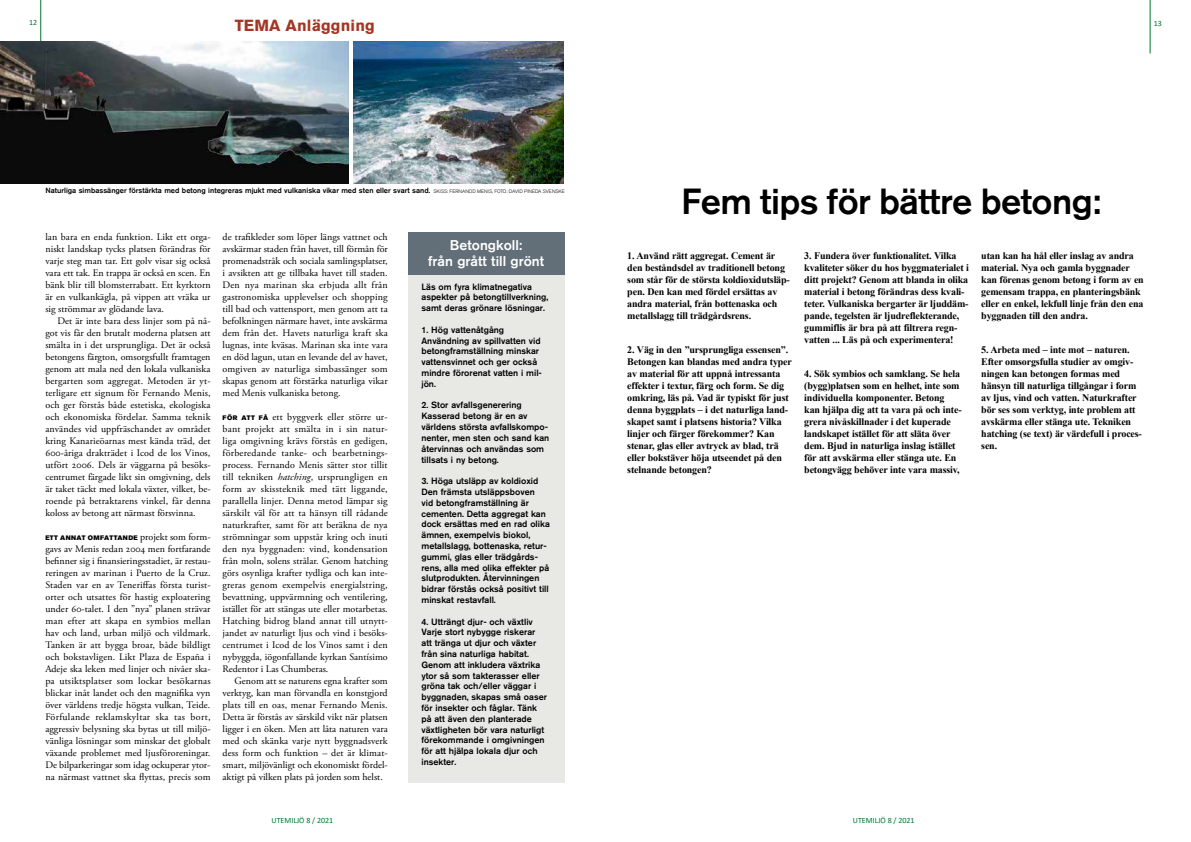
<style>
.page{position:relative;width:1191px;height:842px;background:#fff}
.page>*{position:absolute;margin:0;border:0;box-sizing:border-box;transform-origin:0 0}
.t1{font:500 36px "Akzidenz Grotesk BQ";letter-spacing:-.015em;color:#000}
.t2{font:700 16px "Akzidenz Grotesk BQ";letter-spacing:.01em;color:#a53524}
.t3{font:500 14px/16px "Akzidenz Grotesk BQ";color:#fff;text-align:center}
.t4{font:10px/12px "Adobe Garamond Pro";color:#000;text-align:justify}
.t5{font:700 10px/12px "Times New Roman";letter-spacing:-.015em;color:#000}
.t6{font:500 9px/10.8px "Akzidenz Grotesk BQ";color:#000}
.t7{font:8px "Calibri";color:#007530}
.t8{font:500 7.5px "Akzidenz Grotesk BQ";color:#000}
.t9{font:6.5px "Akzidenz Grotesk BQ Super";letter-spacing:.055em;color:#000}
.s1{font-weight:300;font-size:5px}
.s2{font-family:"Adobe Garamond Pro";font-size:10px}
.s3{font-family:"Akzidenz Grotesk BQ Super";font-size:6.5px}
.s4{font-style:italic}
</style>
<div class="page">
<hr style="left:1149px;top:0;width:1px;height:54px;background:#007530">
<hr style="left:40px;top:0;width:1px;height:52px;background:#007530">
<div style="left:408px;top:275px;width:156px;height:507px;background:#e8e8e4"></div>
<div style="left:408px;top:233px;width:156px;height:42px;background:#636f78"></div>
<img style="left:0;top:41px;width:349px;height:142px">
<img style="left:354px;top:41px;width:210px;height:142px">
<p class="t7" style="left:29px;top:17px;width:9px">12</p>
<p class="t7" style="left:1154px;top:18px;width:9px">13</p>
<h2 class="t2" style="left:235px;top:16px;width:142px">TEMA Anläggning</h2>
<p class="t8" style="left:45px;top:186px;width:521px">Naturliga simbassänger förstärkta med betong integreras mjukt med vulkaniska vikar med sten eller svart sand. <span class="s1">SKISS: FERNANOD MENIS, FOTO: DAVID PINEDA SVENSKE</span></p>
<p class="t4" style="left:45px;top:231px;width:167px">lan bara en enda funktion. Likt ett orga&shy;niskt landskap tycks platsen förändras för varje steg man tar. Ett golv visar sig också vara ett tak. En trappa är också en scen. En bänk blir till blomsterrabatt. Ett kyrktorn är en vulkankägla, på vippen att vräka ur sig strömmar av glödande lava.</p>
<p class="t4" style="left:45px;top:315px;width:167px;text-indent:12px">Det är inte bara dess linjer som på nå&shy;got vis får den brutalt moderna platsen att smälta in i det ursprungliga. Det är också betongens färgton, omsorgsfullt framtagen genom att mala ned den lokala vulkaniska bergarten som aggregat. Metoden är yt&shy;terligare ett signum för Fernando Menis, och ger förstås både estetiska, ekologiska och ekonomiska fördelar. Samma teknik användes vid uppfräschandet av området kring Kanarieöarnas mest kända träd, det 600-åriga drakträdet i Icod de los Vinos, utfört 2006. Dels är väggarna på besöks&shy;centrumet färgade likt sin omgivning, dels är taket täckt med lokala växter, vilket, be&shy;roende på betraktarens vinkel, får denna koloss av betong att närmast försvinna.</p>
<p class="t9" style="left:45px;top:534px;width:167px">ETT ANNAT OMFATTANDE <span class="s2">projekt som form-</span></p>
<p class="t4" style="left:45px;top:543px;width:167px">gavs av Menis redan 2004 men fortfarande befinner sig i finansieringsstadiet, är restau&shy;reringen av marinan i Puerto de la Cruz.<br>Staden var en av Teneriffas första turist&shy;orter och utsattes för hastig exploatering under 60-talet. I den ”nya” planen strävar man efter att skapa en symbios mellan hav och land, urban miljö och vildmark.<br>Tanken är att bygga broar, både bildligt och bokstavligen. Likt Plaza de España i Adeje ska leken med linjer och nivåer ska&shy;pa utsiktsplatser som lockar besökarnas blickar inåt landet och den magnifika vyn över världens tredje högsta vulkan, Teide.<br>Förfulande reklamskyltar ska tas bort, aggressiv belysning ska bytas ut till miljö&shy;vänliga lösningar som minskar det globalt växande problemet med ljusföroreningar.<br>De bilparkeringar som idag ockuperar ytor&shy;na närmast vattnet ska flyttas, precis som</p>
<p class="t4" style="left:222px;top:231px;width:167px">de trafikleder som löper längs vattnet och avskärmar staden från havet, till förmån för promenadstråk och sociala samlingsplatser, i avsikten att ge tillbaka havet till staden.<br>Den nya marinan ska erbjuda allt från gastronomiska upplevelser och shopping till bad och vattensport, men genom att ta befolkningen närmare havet, inte avskärma dem från det. Havets naturliga kraft ska lugnas, inte kväsas. Marinan ska inte vara en död lagun, utan en levande del av havet, omgiven av naturliga simbassänger som skapas genom att förstärka naturliga vikar med Menis vulkaniska betong.</p>
<p class="t4" style="left:222px;top:411px;width:167px"><span class="s3">FÖR ATT FÅ</span> ett byggverk eller större ur&shy;bant projekt att smälta in i sin natur&shy;liga omgivning krävs förstås en gedigen, förberedande tanke- och bearbetnings&shy;process. Fernando Menis sätter stor tillit till tekniken <span class="s4">hatching</span>, ursprungligen en form av skissteknik med tätt liggande, parallella linjer. Denna metod lämpar sig särskilt väl för att ta hänsyn till rådande naturkrafter, samt för att beräkna de nya strömningar som uppstår kring och inuti den nya byggnaden: vind, kondensation från moln, solens strålar. Genom hatching görs osynliga krafter tydliga och kan inte&shy;greras genom exempelvis energialstring, bevattning, uppvärmning och ventilering, istället för att stängas ute eller motarbetas.<br>Hatching bidrog bland annat till utnytt&shy;jandet av naturligt ljus och vind i besöks&shy;centrumet i Icod de los Vinos samt i den nybyggda, iögonfallande kyrkan Santísimo Redentor i Las Chumberas.</p>
<p class="t4" style="left:222px;top:675px;width:167px;text-indent:12px">Genom att se naturens egna krafter som verktyg, kan man förvandla en konstgjord plats till en oas, menar Fernando Menis.<br>Detta är förstås av särskild vikt när platsen ligger i en öken. Men att låta naturen vara med och skänka varje nytt byggnadsverk dess form och funktion – det är klimat&shy;smart, miljövänligt och ekonomiskt fördel&shy;aktigt på vilken plats på jorden som helst.</p>
<h3 class="t3" style="left:428px;top:237px;width:117px">Betongkoll:<br>från grått till grönt</h3>
<p class="t6" style="left:421px;top:281px;width:128px">Läs om fyra klimatnegativa aspekter på betongtillverkning, samt deras grönare lösningar.</p>
<p class="t6" style="left:421px;top:324px;width:122px">1. Hög vattenåtgång<br>Användning av spillvatten vid betongframställning minskar vattensvinnet och ger också mindre förorenat vatten i mil&shy;jön.</p>
<p class="t6" style="left:421px;top:400px;width:129px">2. Stor avfallsgenerering<br>Kasserad betong är en av världens största avfallskompo&shy;nenter, men sten och sand kan återvinnas och användas som tillsats i ny betong.</p>
<p class="t6" style="left:421px;top:475px;width:130px">3. Höga utsläpp av koldioxid<br>Den främsta utsläppsboven<br>vid betongframställning är cementen. Detta aggregat kan dock ersättas med en rad olika ämnen, exempelvis biokol, metallslagg, bottenaska, retur&shy;gummi, glas eller trädgårds&shy;rens, alla med olika effekter på slutprodukten. Återvinningen bidrar förstås också positivt till minskat restavfall.</p>
<p class="t6" style="left:421px;top:616px;width:127px">4. Utträngt djur- och växtliv<br>Varje stort nybygge riskerar att tränga ut djur och växter från sina naturliga habitat.<br>Genom att inkludera växtrika ytor så som takterasser eller gröna tak och/eller väggar i byggnaden, skapas små oaser för insekter och fåglar. Tänk på att även den planterade växtligheten bör vara naturligt förekommande i omgivningen för att hjälpa lokala djur och insekter.</p>
<h1 class="t1" style="left:681px;top:179px;width:421px">Fem tips för bättre betong:</h1>
<p class="t5" style="left:627px;top:249px;width:164px">1. Använd rätt aggregat. Cement är den beståndsdel av traditionell betong som står för de största koldioxidutsläp&shy;pen. Den kan med fördel ersättas av andra material, från bottenaska och metallslagg till trädgårdsrens.</p>
<p class="t5" style="left:627px;top:343px;width:166px">2. Väg in den ”ursprungliga essensen”.<br>Betongen kan blandas med andra typer av material för att uppnå intressanta effekter i textur, färg och form. Se dig omkring, läs på. Vad är typiskt för just denna byggplats – i det naturliga land&shy;skapet samt i platsens historia? Vilka linjer och färger förekommer? Kan stenar, glas eller avtryck av blad, trä eller bokstäver höja utseendet på den stelnande betongen?</p>
<p class="t5" style="left:804px;top:249px;width:166px">3. Fundera över funktionalitet. Vilka kvaliteter söker du hos byggmaterialet i ditt projekt? Genom att blanda in olika material i betong förändras dess kvali&shy;teter. Vulkaniska bergarter är ljuddäm&shy;pande, tegelsten är ljudreflekterande, gummiflis är bra på att filtrera regn&shy;vatten ... Läs på och experimentera!</p>
<p class="t5" style="left:804px;top:367px;width:159px">4. Sök symbios och samklang. Se hela (bygg)platsen som en helhet, inte som individuella komponenter. Betong kan hjälpa dig att ta vara på och inte&shy;grera nivåskillnader i det kuperade landskapet istället för att släta över dem. Bjud in naturliga inslag istället för att avskärma eller stänga ute. En betongvägg behöver inte vara massiv,</p>
<p class="t5" style="left:981px;top:249px;width:164px">utan kan ha hål eller inslag av andra material. Nya och gamla byggnader kan förenas genom betong i form av en gemensam trappa, en planteringsbänk eller en enkel, lekfull linje från den ena byggnaden till den andra.</p>
<p class="t5" style="left:981px;top:343px;width:162px">5. Arbeta med – inte mot – naturen.<br>Efter omsorgsfulla studier av omgiv&shy;ningen kan betongen formas med hänsyn till naturliga tillgångar i form av ljus, vind och vatten. Naturkrafter bör ses som verktyg, inte problem att avskärma eller stänga ute. Tekniken hatching (se text) är värdefull i proces&shy;sen.</p>
<p class="t7" style="left:271px;top:815px;width:63px">UTEMILJÖ 8 / 2021</p>
<p class="t7" style="left:853px;top:815px;width:63px">UTEMILJÖ 8 / 2021</p>
</div>
